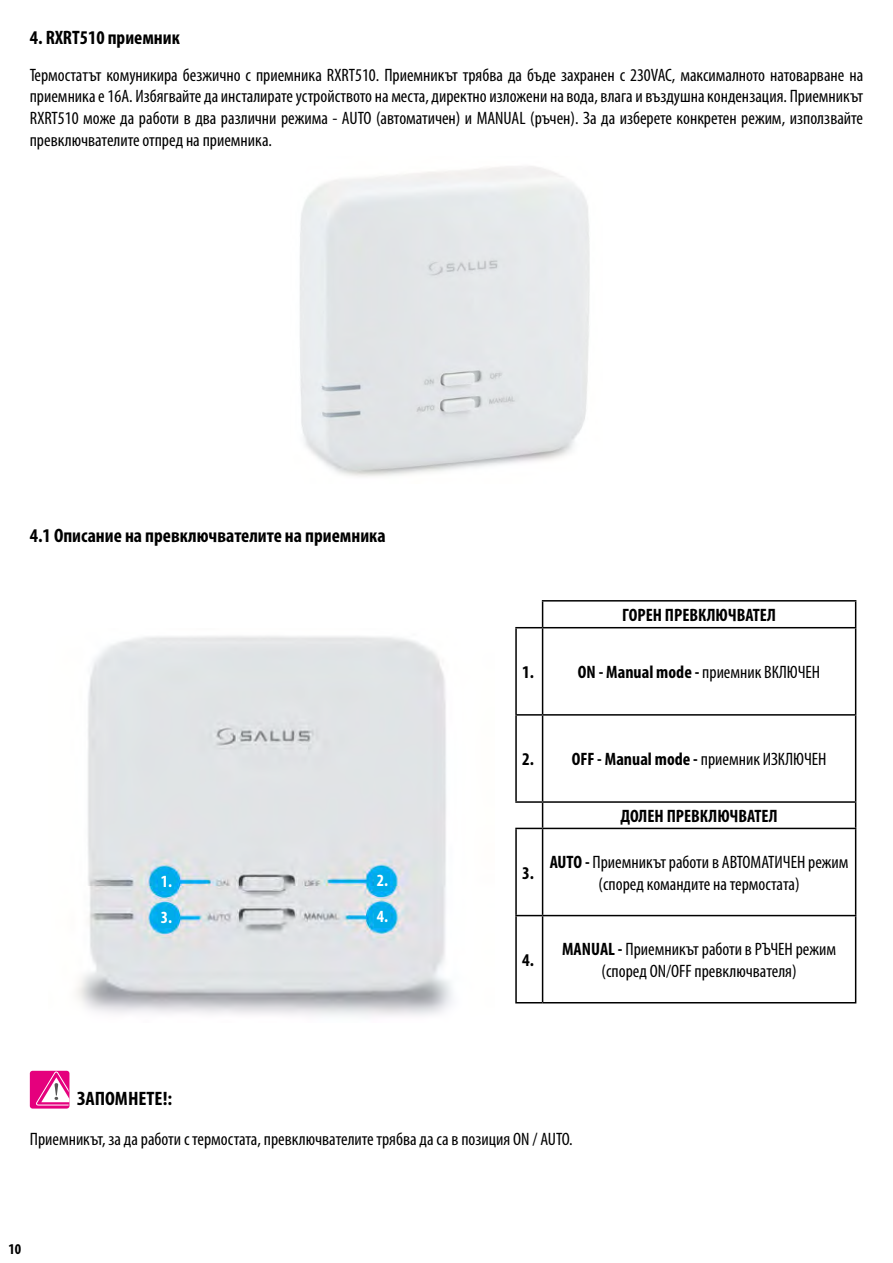
<style>
.page{position:relative;width:893px;height:1263px;background:#fff}
.page>*{position:absolute;margin:0;border:0;box-sizing:border-box;transform-origin:0 0}
.t1{font:700 condensed 19.5px "Myriad Pro";color:#000}
.t2{font:700 condensed 19.5px "Myriad Pro";color:#000;scale:1.05 1}
.t3{font:condensed 18px/21.6px "Myriad Pro";color:#000;text-align:center}
.t4{font:700 condensed 18px "Myriad Pro";color:#000}
.t5{font:700 condensed 17.1px "Myriad Pro";color:#fff}
.t6{font:700 condensed 15px "Myriad Pro";color:#000}
.s1{font-weight:700}
.s2{font-weight:400}
</style>
<div class="page">
<img style="left:300px;top:166px;width:290px;height:311px">
<img style="left:76px;top:636px;width:377px;height:380px">
<div style="left:375px;top:873px;width:15px;height:18px;background:#00ace9"></div>
<div style="left:375px;top:909px;width:15px;height:18px;background:#00ace9"></div>
<div style="left:158px;top:910px;width:16px;height:18px;background:#00ace9"></div>
<div style="left:158px;top:874px;width:16px;height:17px;background:#00ace9"></div>
<hr style="left:542px;top:600px;width:314px;height:1px;background:#000">
<svg style="left:855px;top:601px;width:1px;height:26px"></svg>
<hr style="left:515px;top:628px;width:2px;height:86px;background:#000">
<hr style="left:543px;top:627px;width:313px;height:1px;background:#000">
<hr style="left:542px;top:628px;width:1px;height:86px;background:#000">
<hr style="left:855px;top:628px;width:1px;height:86px;background:#000">
<hr style="left:515px;top:714px;width:28px;height:2px;background:#000">
<hr style="left:515px;top:716px;width:2px;height:85px;background:#000">
<hr style="left:543px;top:714px;width:313px;height:2px;background:#000">
<hr style="left:542px;top:716px;width:1px;height:85px;background:#000">
<hr style="left:855px;top:716px;width:1px;height:85px;background:#000">
<hr style="left:543px;top:801px;width:313px;height:2px;background:#000">
<svg style="left:855px;top:803px;width:1px;height:25px"></svg>
<hr style="left:515px;top:829px;width:2px;height:86px;background:#000">
<hr style="left:543px;top:828px;width:313px;height:1px;background:#000">
<hr style="left:542px;top:829px;width:1px;height:86px;background:#000">
<hr style="left:855px;top:829px;width:1px;height:86px;background:#000">
<svg style="left:515px;top:915px;width:28px;height:1px"></svg>
<hr style="left:515px;top:916px;width:2px;height:86px;background:#000">
<hr style="left:543px;top:915px;width:313px;height:1px;background:#000">
<hr style="left:542px;top:916px;width:1px;height:86px;background:#000">
<hr style="left:855px;top:916px;width:1px;height:86px;background:#000">
<svg style="left:515px;top:1002px;width:28px;height:1px"></svg>
<hr style="left:543px;top:1002px;width:313px;height:1px;background:#000">
<hr style="left:515px;top:801px;width:28px;height:2px;background:#000">
<svg style="left:515px;top:803px;width:28px;height:26px"></svg>
<svg style="left:515px;top:601px;width:28px;height:27px"></svg>
<svg style="left:30px;top:1071px;width:39px;height:37px"></svg>
<svg style="left:35px;top:1071px;width:34px;height:34px"></svg>
<p class="t1" style="left:30px;top:26px;width:152px">4. RXRT510 приемник</p>
<p class="t3" style="left:30px;top:64px;width:835px;text-align:justify">Термостатът комуникира безжично с приемника RXRT510. Приемникът трябва да бъде захранен с 230VAC, максималното натоварване на приемника е 16A. Избягвайте да инсталирате устройството на места, директно изложени на вода, влага и въздушна кондензация. Приемникът RXRT510 може да работи в два различни режима - AUTO (автоматичен) и MANUAL (ръчен). За да изберете конкретен режим, използвайте превключвателите отпред на приемника.</p>
<p class="t1" style="left:30px;top:523px;width:357px">4.1 Описание на превключвателите на приемника</p>
<p class="t5" style="left:161px;top:871px;width:13px">1.</p>
<p class="t5" style="left:377px;top:870px;width:13px">2.</p>
<p class="t5" style="left:161px;top:906px;width:13px">3.</p>
<p class="t5" style="left:377px;top:906px;width:13px">4.</p>
<p class="t4" style="left:622px;top:604px;width:155px">ГОРЕН ПРЕВКЛЮЧВАТЕЛ</p>
<p class="t4" style="left:522px;top:661px;width:13px">1.</p>
<p class="t3" style="left:578px;top:661px;width:244px"><span class="s1">ON - Manual mode -</span> приемник ВКЛЮЧЕН</p>
<p class="t4" style="left:522px;top:748px;width:306px">2. OFF - Manual mode - <span class="s2">приемник ИЗКЛЮЧЕН</span></p>
<p class="t4" style="left:620px;top:805px;width:159px">ДОЛЕН ПРЕВКЛЮЧВАТЕЛ</p>
<p class="t4" style="left:522px;top:861px;width:13px">3.</p>
<p class="t3" style="left:550px;top:851px;width:300px"><span class="s1">AUTO -</span> Приемникът работи в АВТОМАТИЧЕН режим (според командите на термостата)</p>
<p class="t4" style="left:522px;top:949px;width:13px">4.</p>
<p class="t3" style="left:562px;top:938px;width:275px"><span class="s1">MANUAL -</span> Приемникът работи в РЪЧЕН режим (според ON/OFF превключвателя)</p>
<p class="t2" style="left:77px;top:1087px;width:92px">ЗАПОМНЕТЕ!:</p>
<p class="t3" style="left:30px;top:1128px;width:544px">Приемникът, за да работи с термостата, превключвателите трябва да са в позиция ON / AUTO.</p>
<p class="t6" style="left:8px;top:1239px;width:14px">10</p>
</div>
